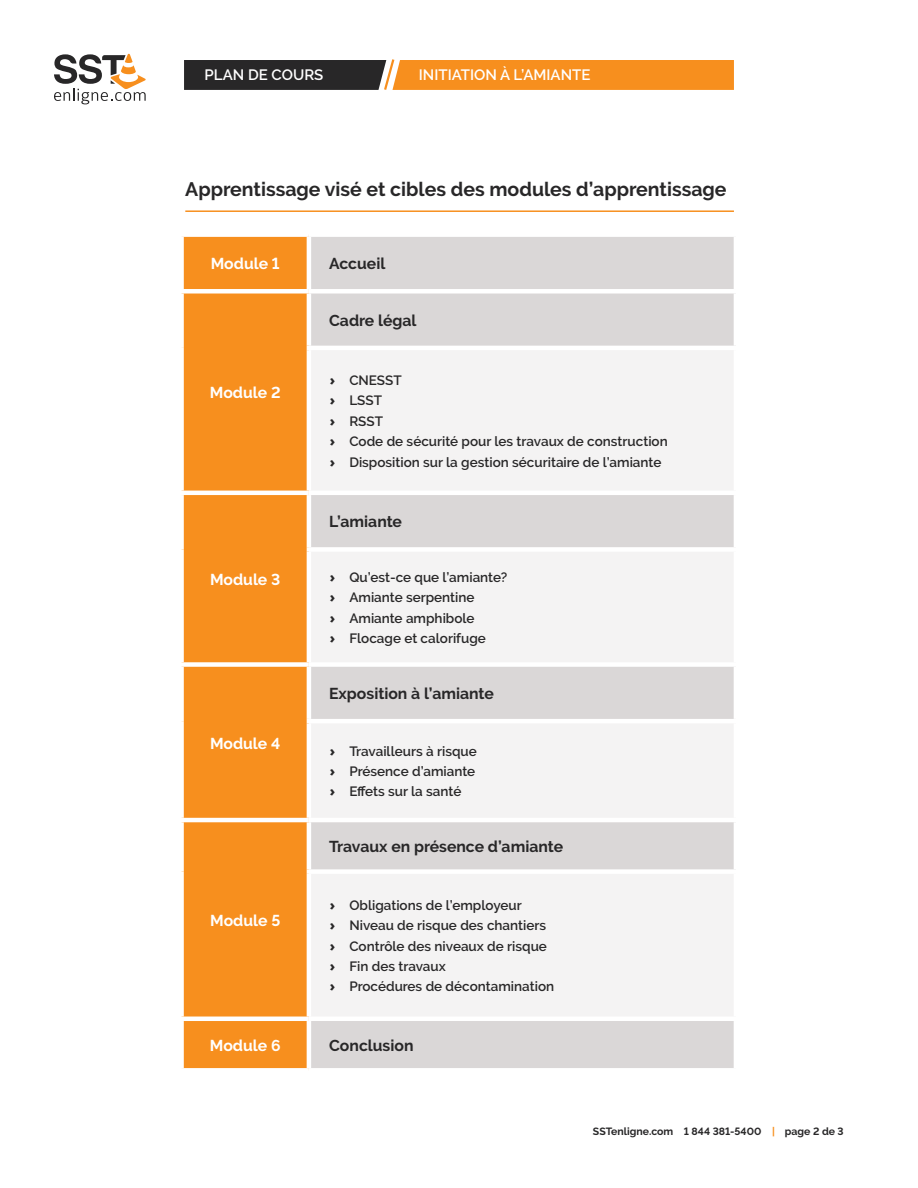
<style>
.page{position:relative;width:918px;height:1188px;background:#fff}
.page>*{position:absolute;margin:0;border:0;box-sizing:border-box;transform-origin:0 0}
.t1{font:700 19.5px "Rising Sun";color:#282728}
.t2{font:700 15.75px "Rising Sun";color:#282728}
.t3{font:700 15.75px "Rising Sun";color:#fff}
.t4{font:600 15px "Rising Sun";color:#fff}
.t5{font:600 13.5px/20.4px "Rising Sun";color:#282728}
.t6{font:700 10.5px "Rising Sun";color:#282728}
.s1{font-family:"Open Sans";font-weight:800}
.s2{color:#f78f1e}
</style>
<div class="page">
<svg style="left:54px;top:54px;width:92px;height:50px"></svg>
<svg style="left:184px;top:59px;width:550px;height:31px;background:#af702d"></svg>
<hr style="left:185px;top:210px;width:549px;height:2px;background:#f78f1e">
<div style="left:184px;top:237px;width:123px;height:831px;background:#f78f1e"></div>
<div style="left:311px;top:237px;width:423px;height:831px;background:#dad7d7"></div>
<svg style="left:311px;top:350px;width:423px;height:667px;fill:#f4f3f3"></svg>
<div style="left:179px;top:289px;width:130px;height:5px;background:#fff"></div>
<div style="left:309px;top:289px;width:429px;height:5px;background:#fff"></div>
<hr style="left:307px;top:346px;width:431px;height:4px;background:#fff">
<hr style="left:179px;top:491px;width:130px;height:4px;background:#fff">
<hr style="left:309px;top:491px;width:429px;height:4px;background:#fff">
<div style="left:307px;top:547px;width:431px;height:5px;background:#fff"></div>
<div style="left:179px;top:662px;width:130px;height:5px;background:#fff"></div>
<div style="left:309px;top:662px;width:429px;height:5px;background:#fff"></div>
<hr style="left:307px;top:719px;width:431px;height:4px;background:#fff">
<hr style="left:179px;top:818px;width:130px;height:4px;background:#fff">
<hr style="left:309px;top:818px;width:429px;height:4px;background:#fff">
<div style="left:307px;top:869px;width:431px;height:5px;background:#fff"></div>
<hr style="left:179px;top:1017px;width:130px;height:4px;background:#fff">
<hr style="left:309px;top:1017px;width:429px;height:4px;background:#fff">
<p class="t4" style="left:205px;top:67px;width:120px">PLAN DE COURS</p>
<p class="t4" style="left:419px;top:66px;width:173px">INITIATION À L’AMIANTE</p>
<h1 class="t1" style="left:185px;top:178px;width:543px">Apprentissage visé et cibles des modules d’apprentissage</h1>
<p class="t3" style="left:211px;top:255px;width:70px">Module 1</p>
<p class="t2" style="left:329px;top:255px;width:58px">Accueil</p>
<p class="t3" style="left:210px;top:384px;width:72px">Module 2</p>
<p class="t3" style="left:210px;top:570px;width:72px">Module 3</p>
<p class="t3" style="left:210px;top:734px;width:72px">Module 4</p>
<p class="t3" style="left:210px;top:911px;width:72px">Module 5</p>
<p class="t2" style="left:329px;top:311px;width:89px">Cadre légal</p>
<p class="t5" style="left:330px;top:370px;width:339px"><span class="s1">›</span> CNESST<br><span class="s1">›</span> LSST<br><span class="s1">›</span> RSST<br><span class="s1">›</span> Code de sécurité pour les travaux de construction <span class="s1">›</span> Disposition sur la gestion sécuritaire de l’amiante</p>
<p class="t2" style="left:329px;top:513px;width:74px">L’amiante</p>
<p class="t5" style="left:330px;top:567px;width:179px"><span class="s1">›</span> Qu’est-ce que l’amiante? <span class="s1">›</span> Amiante serpentine<br><span class="s1">›</span> Amiante amphibole<br><span class="s1">›</span> Flocage et calorifuge</p>
<p class="t2" style="left:329px;top:685px;width:166px">Exposition à l’amiante</p>
<p class="t5" style="left:330px;top:741px;width:148px;text-align:justify"><span class="s1">›</span> Travailleurs à risque <span class="s1">›</span> Présence d’amiante <span class="s1">›</span> Effets sur la santé</p>
<p class="t2" style="left:329px;top:838px;width:235px">Travaux en présence d’amiante</p>
<p class="t5" style="left:330px;top:895px;width:226px"><span class="s1">›</span> Obligations de l’employeur<br><span class="s1">›</span> Niveau de risque des chantiers <span class="s1">›</span> Contrôle des niveaux de risque <span class="s1">›</span> Fin des travaux<br><span class="s1">›</span> Procédures de décontamination</p>
<p class="t3" style="left:210px;top:1036px;width:72px">Module 6</p>
<p class="t2" style="left:329px;top:1036px;width:86px">Conclusion</p>
<p class="t6" style="left:593px;top:1126px;width:252px">SSTenligne.com 1 844 381-5400 <span class="s2">|</span> page 2 de 3</p>
</div>
